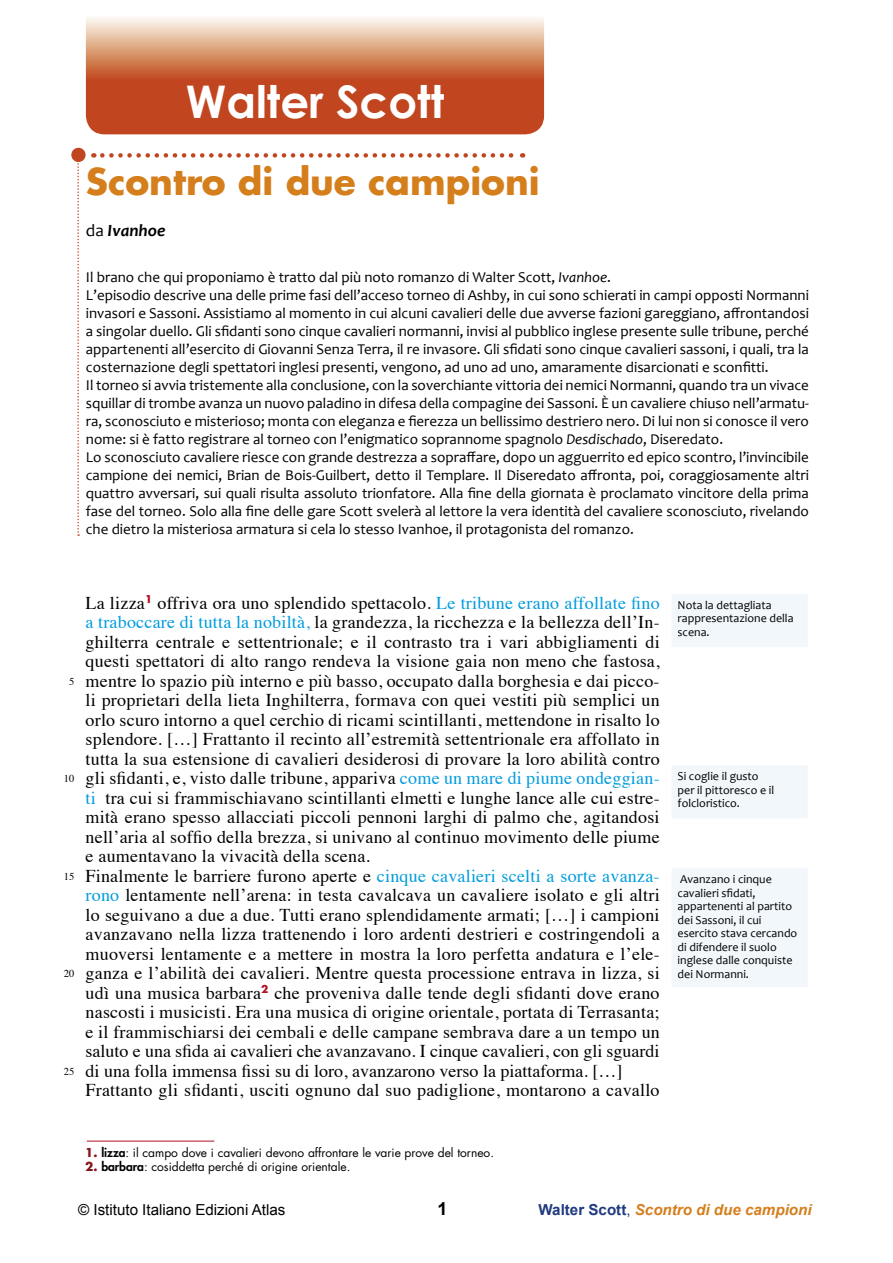
<style>
.page{position:relative;width:893px;height:1263px;background:#fff}
.page>*{position:absolute;margin:0;border:0;box-sizing:border-box;transform-origin:0 0}
.t1{font:700 45px "Century Gothic";color:#fff}
.t2{font:700 36px "Futura";color:#d57e1c}
.t3{font:18px/19.5px "Times";letter-spacing:.015em;color:#000}
.t4{font:700 18px "Arial";color:#000}
.t5{font:italic 700 17.25px "Candara";color:#000}
.t6{font:italic 700 15.15px "Arial";color:#d57e1c}
.t7{font:15.15px "Arial";color:#000}
.t8{font:15px/18px "Candara";color:#000}
.t9{font:12px/13.5px "Candara";color:#000}
.t10{font:12px "Futura";color:#000}
.t11{font:10.5px "Times";color:#000}
.s1{font-weight:400;font-style:normal}
.s2{font-style:italic}
.s3{color:#009cdd}
.s4{font-weight:700;color:#86141c}
.s5{font-weight:800}
.s6{font-style:normal;color:#203a7f}
.s7{font-weight:400;font-style:normal;color:#203a7f}
</style>
<div class="page">
<svg style="left:87px;top:18px;width:456px;height:116px;background:#d07855"></svg>
<div style="left:86px;top:0;width:458px;height:134px;border:2px solid #fff;border-radius:18px"></div>
<svg style="left:102px;top:153px;width:421px;height:5px"></svg>
<div style="left:72px;top:149px;width:13px;height:12px;background:#c14620;border-radius:50%"></div>
<div style="left:71px;top:148px;width:15px;height:14px;border:2px solid #c14620;border-radius:50%"></div>
<svg style="left:77px;top:160px;width:2px;height:376px"></svg>
<div style="left:675px;top:597px;width:130px;height:47px;background:#f2f7fb"></div>
<div style="left:672px;top:594px;width:136px;height:53px;border:6px solid #f2f7fb"></div>
<hr style="left:87px;top:1141px;width:127px;height:1px;background:#af1023">
<div style="left:675px;top:768px;width:130px;height:47px;background:#f2f7fb"></div>
<div style="left:672px;top:765px;width:136px;height:53px;border:6px solid #f2f7fb"></div>
<div style="left:675px;top:871px;width:130px;height:113px;background:#f2f7fb"></div>
<div style="left:672px;top:868px;width:136px;height:119px;border:6px solid #f2f7fb"></div>
<h1 class="t1" style="left:186px;top:74px;width:260px">Walter Scott</h1>
<h2 class="t2" style="left:86px;top:157px;width:455px">Scontro di due campioni</h2>
<p class="t5" style="left:86px;top:219px;width:81px"><span class="s1">da</span> Ivanhoe</p>
<p class="t8" style="left:86px;top:268px;width:725px">Il brano che qui proponiamo è tratto dal più noto romanzo di Walter Scott, <span class="s2">Ivanhoe</span>.<br>L’episodio descrive una delle prime fasi dell’acceso torneo di Ashby, in cui sono schierati in campi opposti Normanni invasori e Sassoni. Assistiamo al momento in cui alcuni cavalieri delle due avverse fazioni gareggiano, affrontandosi a singolar duello. Gli sfidanti sono cinque cavalieri normanni, invisi al pubblico inglese presente sulle tribune, perché appartenenti all’esercito di Giovanni Senza Terra, il re invasore. Gli sfidati sono cinque cavalieri sassoni, i quali, tra la costernazione degli spettatori inglesi presenti, vengono, ad uno ad uno, amaramente disarcionati e sconfitti.<br>Il torneo si avvia tristemente alla conclusione, con la soverchiante vittoria dei nemici Normanni, quando tra un vivace squillar di trombe avanza un nuovo paladino in difesa della compagine dei Sassoni. È un cavaliere chiuso nell’armatu&shy;ra, sconosciuto e misterioso; monta con eleganza e fierezza un bellissimo destriero nero. Di lui non si conosce il vero nome: si è fatto registrare al torneo con l’enigmatico soprannome spagnolo <span class="s2">Desdischado</span>, Diseredato.<br>Lo sconosciuto cavaliere riesce con grande destrezza a sopraffare, dopo un agguerrito ed epico scontro, l’invincibile campione dei nemici, Brian de Bois-Guilbert, detto il Templare. Il Diseredato affronta, poi, coraggiosamente altri quattro avversari, sui quali risulta assoluto trionfatore. Alla fine della giornata è proclamato vincitore della prima fase del torneo. Solo alla fine delle gare Scott svelerà al lettore la vera identità del cavaliere sconosciuto, rivelando che dietro la misteriosa armatura si cela lo stesso Ivanhoe, il protagonista del romanzo.</p>
<p class="t11" style="left:69px;top:671px;width:7px">5</p>
<p class="t11" style="left:64px;top:769px;width:12px">10</p>
<p class="t11" style="left:64px;top:866px;width:12px">15</p>
<p class="t11" style="left:64px;top:964px;width:12px">20</p>
<p class="t11" style="left:64px;top:1061px;width:12px">25</p>
<p class="t3" style="left:86px;top:591px;width:576px">La lizza<sup>1</sup> offriva ora uno splendido spettacolo. <span class="s3">Le tribune erano affollate fino a traboccare di tutta la nobiltà,</span> la grandezza, la ricchezza e la bellezza dell’In&shy;ghilterra centrale e settentrionale; e il contrasto tra i vari abbigliamenti di questi spettatori di alto rango rendeva la visione gaia non meno che fastosa, mentre lo spazio più interno e più basso, occupato dalla borghesia e dai picco&shy;li proprietari della lieta Inghilterra, formava con quei vestiti più semplici un orlo scuro intorno a quel cerchio di ricami scintillanti, mettendone in risalto lo splendore. […] Frattanto il recinto all’estremità settentrionale era affollato in tutta la sua estensione di cavalieri desiderosi di provare la loro abilità contro gli sfidanti, e, visto dalle tribune, appariva <span class="s3">come un mare di piume ondeggian&shy;ti</span> tra cui si frammischiavano scintillanti elmetti e lunghe lance alle cui estre&shy;mità erano spesso allacciati piccoli pennoni larghi di palmo che, agitandosi nell’aria al soffio della brezza, si univano al continuo movimento delle piume e aumentavano la vivacità della scena.<br>Finalmente le barriere furono aperte e <span class="s3">cinque cavalieri scelti a sorte avanza&shy;rono</span> lentamente nell’arena: in testa cavalcava un cavaliere isolato e gli altri lo seguivano a due a due. Tutti erano splendidamente armati; […] i campioni avanzavano nella lizza trattenendo i loro ardenti destrieri e costringendoli a muoversi lentamente e a mettere in mostra la loro perfetta andatura e l’ele&shy;ganza e l’abilità dei cavalieri. Mentre questa processione entrava in lizza, si udì una musica barbara<sup>2</sup> che proveniva dalle tende degli sfidanti dove erano nascosti i musicisti. Era una musica di origine orientale, portata di Terrasanta; e il frammischiarsi dei cembali e delle campane sembrava dare a un tempo un saluto e una sfida ai cavalieri che avanzavano. I cinque cavalieri, con gli sguardi di una folla immensa fissi su di loro, avanzarono verso la piattaforma. […] Frattanto gli sfidanti, usciti ognuno dal suo padiglione, montarono a cavallo</p>
<p class="t9" style="left:678px;top:598px;width:117px">Nota la dettagliata rappresentazione della scena.</p>
<p class="t9" style="left:678px;top:769px;width:98px">Si coglie il gusto per il pittoresco e il folcloristico.</p>
<p class="t9" style="left:678px;top:872px;width:121px">Avanzano i cinque cavalieri sfidati, appartenenti al partito dei Sassoni, il cui esercito stava cercando di difendere il suolo inglese dalle conquiste dei Normanni.</p>
<p class="t10" style="left:85px;top:1144px;width:410px"><span class="s4">1.</span> <span class="s5">lizza</span>: il campo dove i cavalieri devono affrontare le varie prove del torneo.</p>
<p class="t10" style="left:85px;top:1158px;width:267px"><span class="s4">2.</span> <span class="s5">barbara</span>: cosiddetta perché di origine orientale.</p>
<p class="t7" style="left:78px;top:1201px;width:209px">© Istituto Italiano Edizioni Atlas</p>
<p class="t4" style="left:437px;top:1198px;width:12px">1</p>
<p class="t6" style="left:539px;top:1201px;width:275px"><span class="s6">Walter Scott</span><span class="s7">,</span> Scontro di due campioni</p>
</div>
